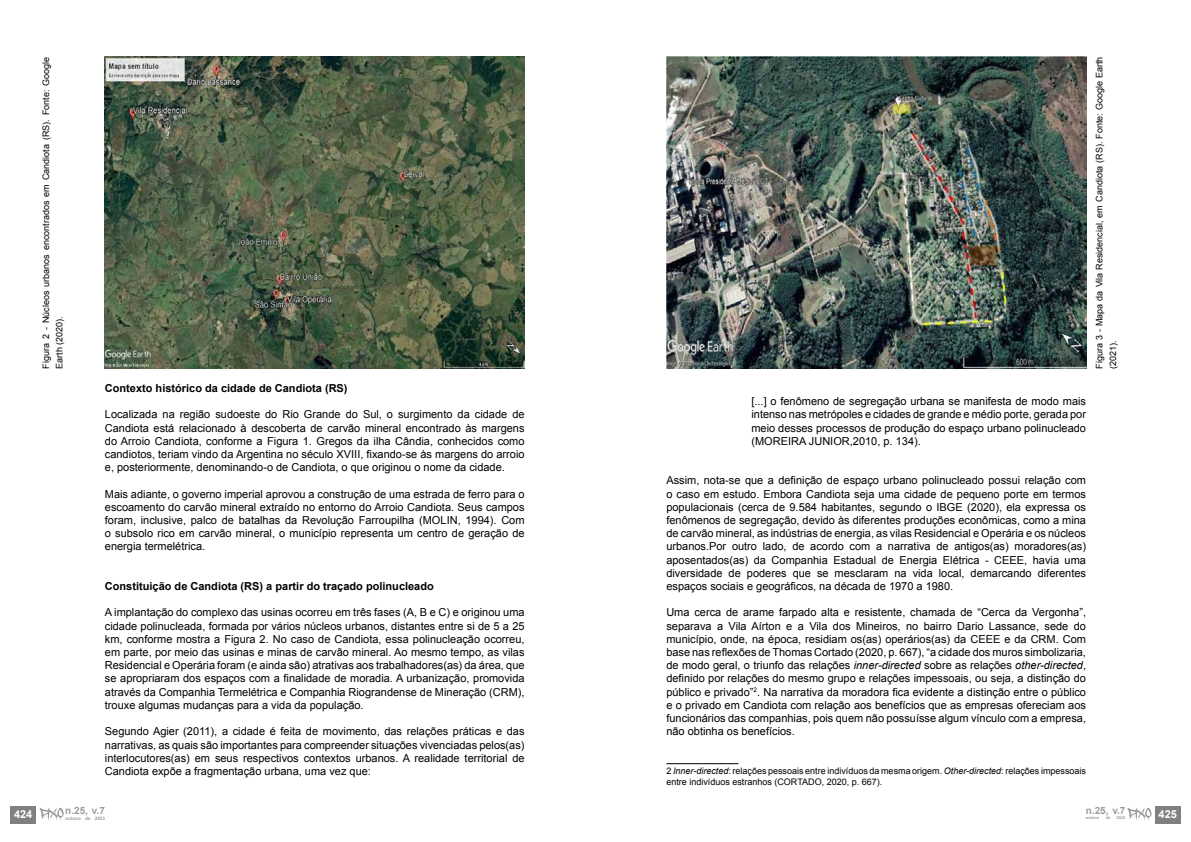
<style>
.page{position:relative;width:1191px;height:842px;background:#fff}
.page>*{position:absolute;margin:0;border:0;box-sizing:border-box;transform-origin:0 0}
.t1{font:11px/13.2px "Arial";color:#000;text-align:justify}
.t2{font:700 11px "Arial";color:#000}
.t3{font:700 11px "Arial";color:#fff}
.t4{font:700 10px "Arial";color:#9d9d9c}
.t5{font:9px/13.5px "Arial";color:#000}
.t6{font:700 4.6px "Arial";color:#9d9d9c}
.t7{font:700 4px "Arial";color:#9d9d9c}
.s1{font-style:italic}
</style>
<div class="page">
<hr style="left:666px;top:763px;width:72px;height:1px;background:#000">
<img style="left:105px;top:57px;width:419px;height:312px">
<img style="left:666px;top:57px;width:420px;height:312px">
<div style="left:11px;top:806px;width:25px;height:17px;background:#808080"></div>
<svg style="left:40px;top:808px;width:24px;height:13px"></svg>
<div style="left:1155px;top:806px;width:25px;height:17px;background:#808080"></div>
<svg style="left:1127px;top:808px;width:24px;height:13px"></svg>
<p class="t5" style="left:39px;top:369px;width:314px;rotate:-90deg">Figura 2 - Núcleos urbanos encontrados em Candiota (RS). Fonte: Google<br>Earth (2020).</p>
<p class="t5" style="left:1092px;top:369px;width:313px;rotate:-90deg">Figura 3 - Mapa da Vila Residencial, em Candiota (RS). Fonte: Google Earth (2021).</p>
<p class="t2" style="left:105px;top:381px;width:244px">Contexto histórico da cidade de Candiota (RS)</p>
<p class="t1" style="left:105px;top:408px;width:421px">Localizada na região sudoeste do Rio Grande do Sul, o surgimento da cidade de Candiota está relacionado à descoberta de carvão mineral encontrado às margens do Arroio Candiota, conforme a Figura 1. Gregos da ilha Cândia, conhecidos como candiotos, teriam vindo da Argentina no século XVIII, fixando-se às margens do arroio e, posteriormente, denominando-o de Candiota, o que originou o nome da cidade.</p>
<p class="t1" style="left:105px;top:487px;width:421px">Mais adiante, o governo imperial aprovou a construção de uma estrada de ferro para o escoamento do carvão mineral extraído no entorno do Arroio Candiota. Seus campos foram, inclusive, palco de batalhas da Revolução Farroupilha (MOLIN, 1994). Com o subsolo rico em carvão mineral, o município representa um centro de geração de energia termelétrica.</p>
<p class="t2" style="left:105px;top:579px;width:330px">Constituição de Candiota (RS) a partir do traçado polinucleado</p>
<p class="t1" style="left:105px;top:606px;width:421px">A implantação do complexo das usinas ocorreu em três fases (A, B e C) e originou uma cidade polinucleada, formada por vários núcleos urbanos, distantes entre si de 5 a 25 km, conforme mostra a Figura 2. No caso de Candiota, essa polinucleação ocorreu, em parte, por meio das usinas e minas de carvão mineral. Ao mesmo tempo, as vilas Residencial e Operária foram (e ainda são) atrativas aos trabalhadores(as) da área, que se apropriaram dos espaços com a finalidade de moradia. A urbanização, promovida através da Companhia Termelétrica e Companhia Riograndense de Mineração (CRM), trouxe algumas mudanças para a vida da população.</p>
<p class="t1" style="left:105px;top:725px;width:421px">Segundo Agier (2011), a cidade é feita de movimento, das relações práticas e das narrativas, as quais são importantes para compreender situações vivenciadas pelos(as) interlocutores(as) em seus respectivos contextos urbanos. A realidade territorial de Candiota expõe a fragmentação urbana, uma vez que:</p>
<p class="t3" style="left:14px;top:807px;width:20px">424</p>
<p class="t4" style="left:65px;top:804px;width:41px">n.25, v.7</p>
<p class="t6" style="left:65px;top:815px;width:41px">outono de 2023</p>
<p class="t1" style="left:751px;top:395px;width:336px">[...] o fenômeno de segregação urbana se manifesta de modo mais intenso nas metrópoles e cidades de grande e médio porte, gerada por meio desses processos de produção do espaço urbano polinucleado (MOREIRA JUNIOR,2010, p. 134).</p>
<p class="t1" style="left:666px;top:474px;width:421px">Assim, nota-se que a definição de espaço urbano polinucleado possui relação com o caso em estudo. Embora Candiota seja uma cidade de pequeno porte em termos populacionais (cerca de 9.584 habitantes, segundo o IBGE (2020), ela expressa os fenômenos de segregação, devido às diferentes produções econômicas, como a mina de carvão mineral, as indústrias de energia, as vilas Residencial e Operária e os núcleos urbanos.Por outro lado, de acordo com a narrativa de antigos(as) moradores(as) aposentados(as) da Companhia Estadual de Energia Elétrica - CEEE, havia uma diversidade de poderes que se mesclaram na vida local, demarcando diferentes espaços sociais e geográficos, na década de 1970 a 1980.</p>
<p class="t1" style="left:666px;top:606px;width:421px">Uma cerca de arame farpado alta e resistente, chamada de “Cerca da Vergonha”, separava a Vila Aírton e a Vila dos Mineiros, no bairro Dario Lassance, sede do município, onde, na época, residiam os(as) operários(as) da CEEE e da CRM. Com base nas reflexões de Thomas Cortado (2020, p. 667), “a cidade dos muros simbolizaria, de modo geral, o triunfo das relações <span class="s1">inner-directed</span> sobre as relações <span class="s1">other-directed</span>, definido por relações do mesmo grupo e relações impessoais, ou seja, a distinção do público e privado”<sup>2</sup>. Na narrativa da moradora fica evidente a distinção entre o público e o privado em Candiota com relação aos benefícios que as empresas ofereciam aos funcionários das companhias, pois quem não possuísse algum vínculo com a empresa, não obtinha os benefícios.</p>
<p class="t5" style="left:666px;top:766px;width:421px;line-height:10.8px">2 <span class="s1">Inner-directed</span>: relações pessoais entre indivíduos da mesma origem. <span class="s1">Other-directed</span>: relações impessoais entre indivíduos estranhos (CORTADO, 2020, p. 667).</p>
<p class="t4" style="left:1085px;top:804px;width:41px">n.25, v.7</p>
<p class="t7" style="left:1085px;top:815px;width:15px">outono</p>
<p class="t7" style="left:1105px;top:815px;width:6px">de</p>
<p class="t7" style="left:1116px;top:815px;width:10px">2023</p>
<p class="t3" style="left:1158px;top:807px;width:20px">425</p>
</div>
